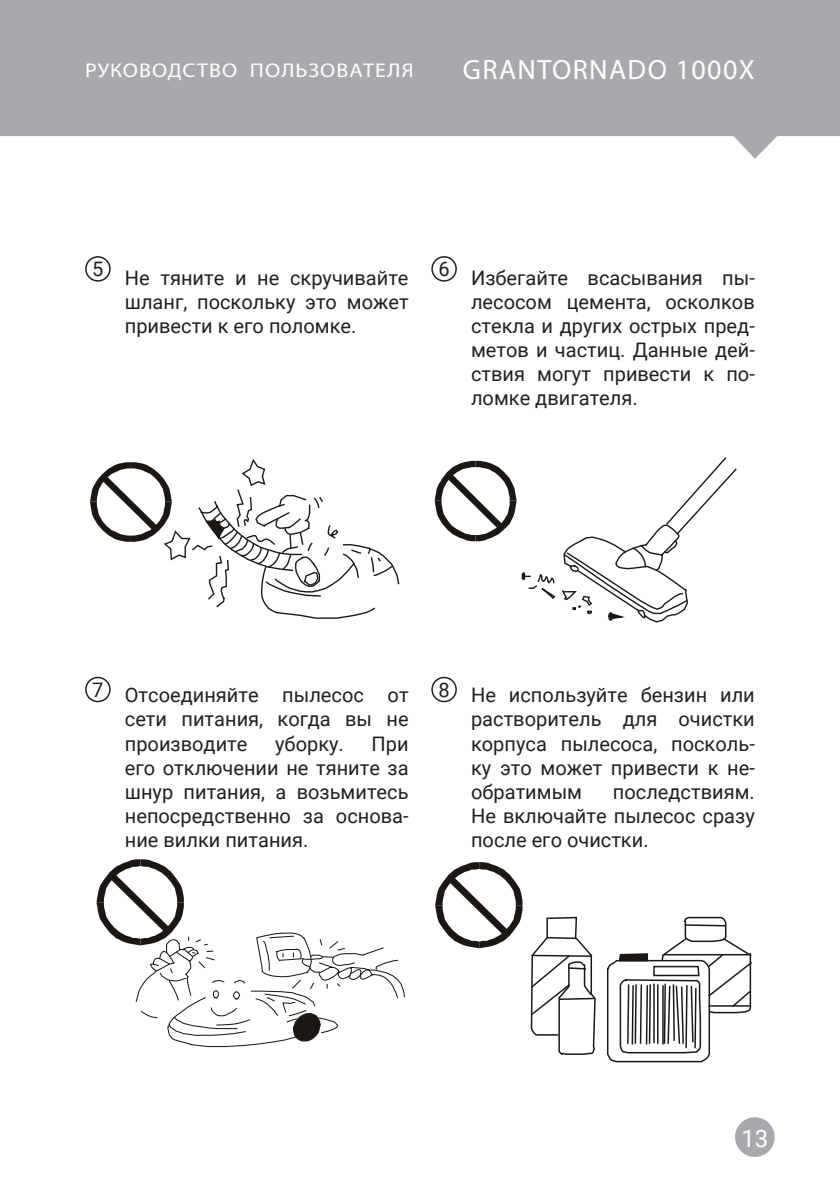
<style>
.page{position:relative;width:840px;height:1191px;background:#fff}
.page>*{position:absolute;margin:0;border:0;box-sizing:border-box;transform-origin:0 0}
.t1{font:28px "Myriad Pro";letter-spacing:.05em;color:#fff}
.t2{font:24px "Roboto";color:#fff}
.ОСНОВНОЙ{font:20px/24px "Roboto";color:#231f20;text-align:justify}
.t3{font:20px "Myriad Pro";letter-spacing:.05em;color:#fff;scale:1.1 1}
</style>
<div class="page">
<div style="left:85px;top:256px;width:26px;height:26px;border:2px solid #231f20;border-radius:50%"></div>
<div style="left:431px;top:256px;width:25px;height:26px;border:2px solid #231f20;border-radius:50%"></div>
<div style="left:85px;top:677px;width:26px;height:25px;border:2px solid #231f20;border-radius:50%"></div>
<div style="left:431px;top:677px;width:25px;height:25px;border:2px solid #231f20;border-radius:50%"></div>
<svg style="left:96px;top:859px;width:309px;height:188px"></svg>
<svg style="left:90px;top:459px;width:310px;height:160px"></svg>
<svg style="left:434px;top:457px;width:303px;height:166px"></svg>
<svg style="left:530px;top:916px;width:66px;height:139px"></svg>
<svg style="left:606px;top:916px;width:146px;height:147px"></svg>
<svg style="left:435px;top:862px;width:87px;height:86px"></svg>
<svg style="left:0;top:0;width:839px;height:159px;background:#b4b5b8"></svg>
<div style="left:734px;top:1117px;width:40px;height:40px;background:#a8a9ad;border-radius:50%"></div>
<p class="t3" style="left:85px;top:57px;width:300px">РУКОВОДСТВО ПОЛЬЗОВАТЕЛЯ</p>
<h1 class="t1" style="left:462px;top:52px;width:293px">GRANTORNADO 1000X</h1>
<p class="ОСНОВНОЙ" style="left:92px;top:256px;width:13px">5</p>
<p class="ОСНОВНОЙ" style="left:125px;top:265px;width:285px">Не тяните и не скручивайте шланг, поскольку это может привести к его поломке.</p>
<p class="ОСНОВНОЙ" style="left:438px;top:256px;width:13px">6</p>
<p class="ОСНОВНОЙ" style="left:471px;top:265px;width:285px">Избегайте всасывания пы&shy;лесосом цемента, осколков стекла и других острых пред&shy;метов и частиц. Данные дей&shy;ствия могут привести к по&shy;ломке двигателя.</p>
<p class="ОСНОВНОЙ" style="left:438px;top:677px;width:13px">8</p>
<p class="ОСНОВНОЙ" style="left:92px;top:677px;width:13px">7</p>
<p class="ОСНОВНОЙ" style="left:471px;top:682px;width:285px">Не используйте бензин или растворитель для очистки корпуса пылесоса, посколь&shy;ку это может привести к не&shy;обратимым</p>
<p class="ОСНОВНОЙ" style="left:125px;top:682px;width:285px">Отсоединяйте пылесос от сети питания, когда вы не производите</p>
<p class="ОСНОВНОЙ" style="left:275px;top:730px;width:70px">уборку.</p>
<p class="ОСНОВНОЙ" style="left:125px;top:730px;width:285px;text-indent:246px">При его отключении не тяните за шнур питания, а возьмитесь непосредственно за основа&shy;ние вилки питания.</p>
<p class="ОСНОВНОЙ" style="left:471px;top:778px;width:285px;text-indent:142px">последствиям.<br>Не включайте пылесос сразу после его очистки.</p>
<p class="t2" style="left:741px;top:1121px;width:28px">13</p>
</div>
